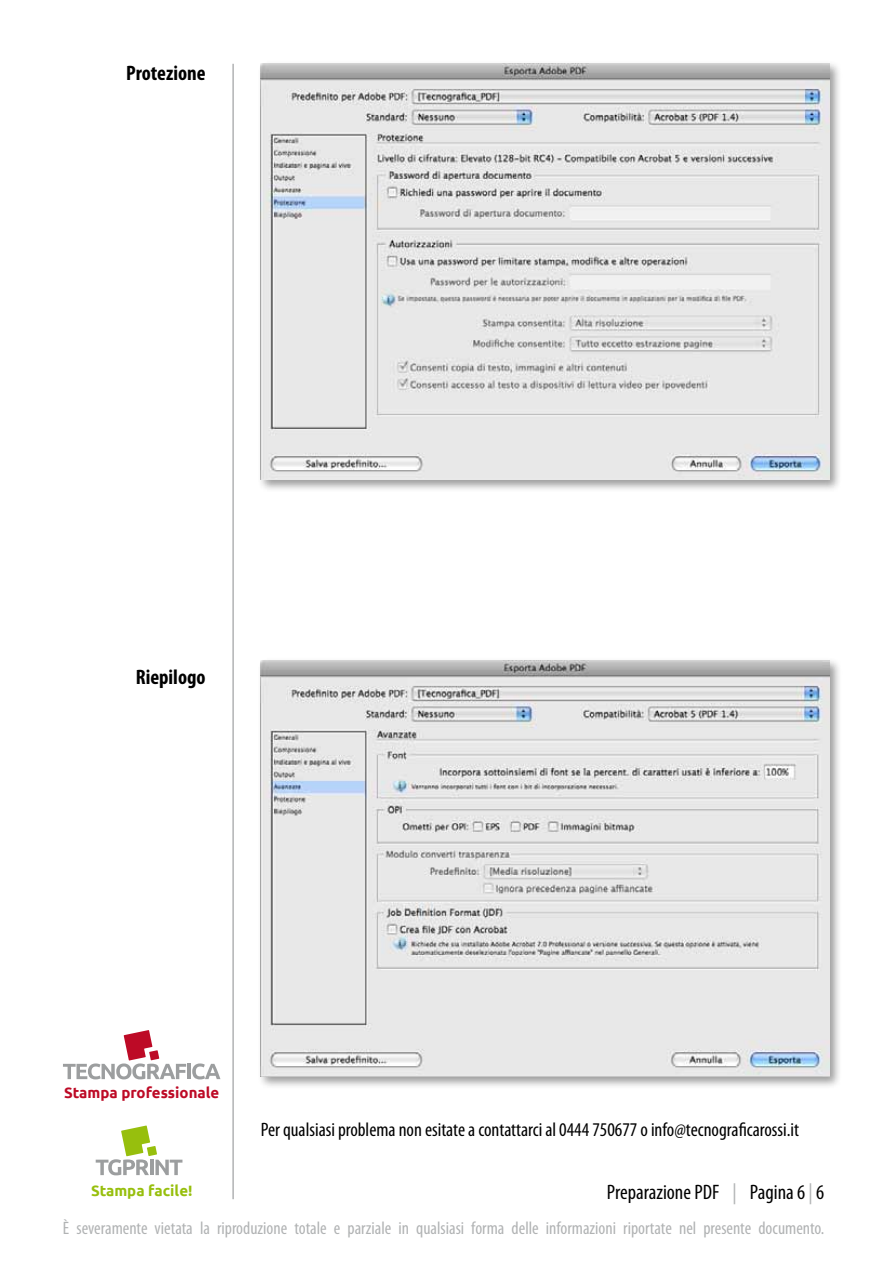
<style>
.page{position:relative;width:893px;height:1263px;background:#fff}
.page>*{position:absolute;margin:0;border:0;box-sizing:border-box;transform-origin:0 0}
.t1{font:condensed 21px "Myriad Pro";color:#000}
.t2{font:700 condensed 21px "Myriad Pro";color:#000}
.t3{font:condensed 19.5px "Myriad Pro";color:#000}
.t4{font:condensed 18px "Myriad Pro";color:#b1b3b4}
.t5{font:700 15px "Ubuntu";color:#bd0a26}
.t6{font:700 15px "Ubuntu";color:#97bf0d}
.s1{color:#b1b3b4}
</style>
<div class="page">
<hr style="left:232px;top:64px;width:2px;height:1135px;background:#b1b3b4">
<div style="left:258px;top:61px;width:584px;height:432px;background:#000;opacity:.4"></div>
<img style="left:261px;top:64px;width:568px;height:415px">
<div style="left:258px;top:657px;width:584px;height:433px;background:#000;opacity:.4"></div>
<img style="left:261px;top:660px;width:568px;height:416px">
<hr style="left:187px;top:1064px;width:4px;height:15px;background:#9c9e9f">
<svg style="left:192px;top:1063px;width:28px;height:16px"></svg>
<svg style="left:63px;top:1030px;width:123px;height:49px"></svg>
<svg style="left:96px;top:1125px;width:86px;height:50px"></svg>
<p class="t2" style="left:126px;top:59px;width:81px">Protezione</p>
<p class="t2" style="left:136px;top:664px;width:71px">Riepilogo</p>
<p class="t5" style="left:64px;top:1083px;width:157px">Stampa professionale</p>
<p class="t6" style="left:91px;top:1181px;width:103px">Stampa facile!</p>
<p class="t3" style="left:261px;top:1119px;width:540px">Per qualsiasi problema non esitate a contattarci al 0444 750677 o info@tecnograficarossi.it</p>
<p class="t1" style="left:607px;top:1181px;width:219px">Preparazione PDF <span class="s1">|</span> Pagina 6 <span class="s1">|</span> 6</p>
<p class="t4" style="left:63px;top:1218px;width:763px">È severamente vietata la riproduzione totale e parziale in qualsiasi forma delle informazioni riportate nel presente documento.</p>
</div>
